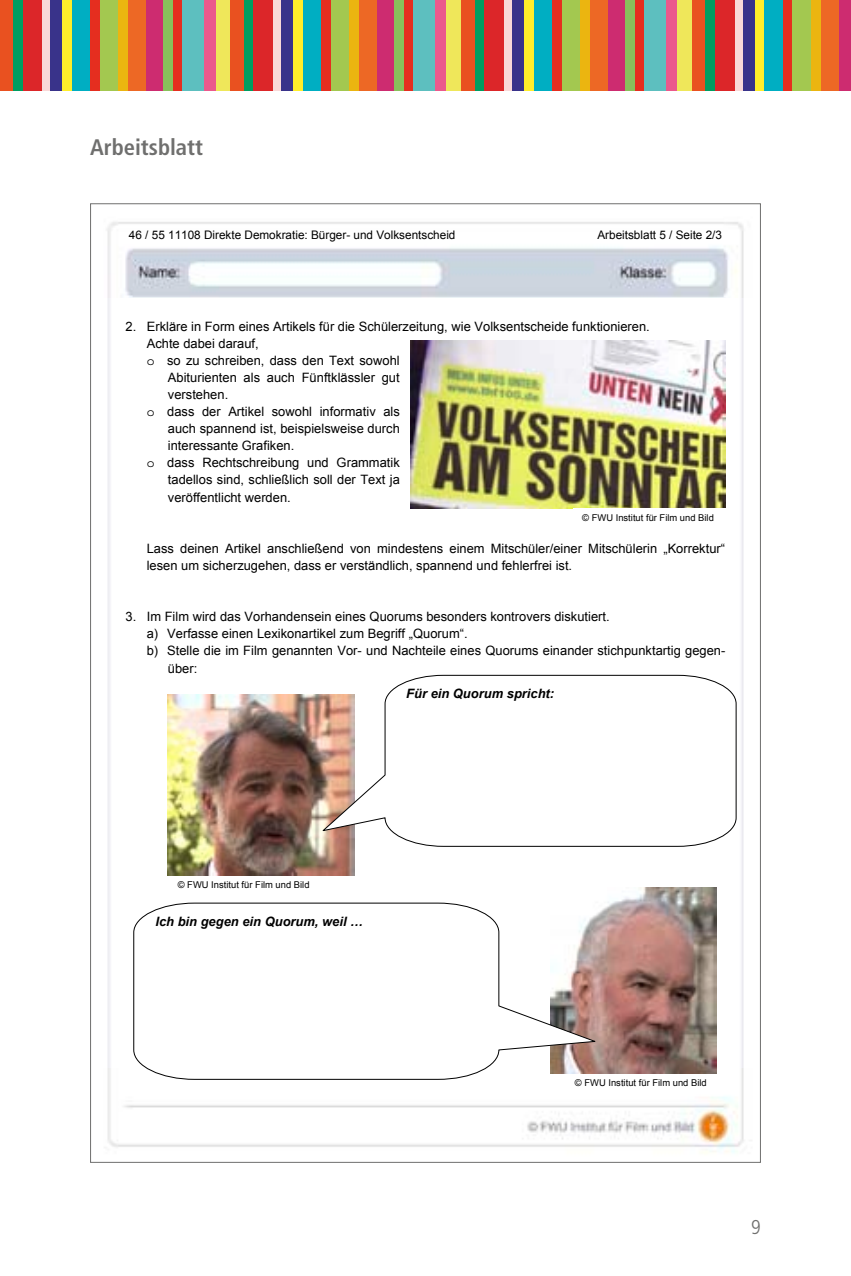
<style>
.page{position:relative;width:851px;height:1276px;background:#fff}
.page>*{position:absolute;margin:0;border:0;box-sizing:border-box;transform-origin:0 0}
.t1{font:700 condensed 22.5px "Frutiger LT Std";color:#6f6f6e}
.t2{font:300 condensed 20px "Frutiger LT Std";color:#6f6f6e}
.t3{font:13px/17px "Arial";color:#000}
.t4{font:italic 700 13px "Arial";color:#000}
.t5{font:11.75px "Arial";color:#000}
.t6{font:9.5px "Arial";color:#000}
.s1{font-family:"Courier Std"}
</style>
<div class="page">
<div style="left:0;top:0;width:13px;height:90px;background:#e95120"></div>
<div style="left:13px;top:0;width:10px;height:90px;background:#009d61"></div>
<div style="left:23px;top:0;width:19px;height:90px;background:#dc2629"></div>
<div style="left:42px;top:0;width:9px;height:90px;background:#f9d9d8"></div>
<div style="left:51px;top:0;width:11px;height:90px;background:#39338a"></div>
<div style="left:62px;top:0;width:10px;height:90px;background:#ffee2a"></div>
<div style="left:72px;top:0;width:18px;height:90px;background:#00aec2"></div>
<div style="left:90px;top:0;width:10px;height:90px;background:#e52e1f"></div>
<div style="left:100px;top:0;width:18px;height:90px;background:#a3c850"></div>
<div style="left:118px;top:0;width:10px;height:90px;background:#ebb510"></div>
<div style="left:128px;top:0;width:18px;height:90px;background:#ed6825"></div>
<div style="left:146px;top:0;width:17px;height:90px;background:#cd2c70"></div>
<div style="left:163px;top:0;width:10px;height:90px;background:#88c05b"></div>
<div style="left:173px;top:0;width:10px;height:90px;background:#e52e1f"></div>
<div style="left:183px;top:0;width:21px;height:90px;background:#5dbfbf"></div>
<div style="left:204px;top:0;width:11px;height:90px;background:#eb598c"></div>
<div style="left:215px;top:0;width:15px;height:90px;background:#efe75a"></div>
<div style="left:230px;top:0;width:14px;height:90px;background:#e95120"></div>
<div style="left:244px;top:0;width:9px;height:90px;background:#009d61"></div>
<div style="left:253px;top:0;width:20px;height:90px;background:#dc2629"></div>
<div style="left:273px;top:0;width:8px;height:90px;background:#f9d9d8"></div>
<div style="left:281px;top:0;width:12px;height:90px;background:#39338a"></div>
<div style="left:293px;top:0;width:10px;height:90px;background:#ffee2a"></div>
<div style="left:303px;top:0;width:18px;height:90px;background:#00aec2"></div>
<div style="left:321px;top:0;width:10px;height:90px;background:#e52e1f"></div>
<div style="left:331px;top:0;width:18px;height:90px;background:#a3c850"></div>
<div style="left:349px;top:0;width:10px;height:90px;background:#ebb510"></div>
<div style="left:359px;top:0;width:18px;height:90px;background:#ed6825"></div>
<div style="left:377px;top:0;width:16px;height:90px;background:#cd2c70"></div>
<div style="left:393px;top:0;width:10px;height:90px;background:#88c05b"></div>
<div style="left:403px;top:0;width:10px;height:90px;background:#e52e1f"></div>
<div style="left:413px;top:0;width:22px;height:90px;background:#5dbfbf"></div>
<div style="left:435px;top:0;width:11px;height:90px;background:#eb598c"></div>
<div style="left:446px;top:0;width:15px;height:90px;background:#efe75a"></div>
<div style="left:461px;top:0;width:13px;height:90px;background:#e95120"></div>
<div style="left:474px;top:0;width:10px;height:90px;background:#009d61"></div>
<div style="left:484px;top:0;width:20px;height:90px;background:#dc2629"></div>
<div style="left:504px;top:0;width:8px;height:90px;background:#f9d9d8"></div>
<div style="left:512px;top:0;width:12px;height:90px;background:#39338a"></div>
<div style="left:524px;top:0;width:10px;height:90px;background:#ffee2a"></div>
<div style="left:534px;top:0;width:18px;height:90px;background:#00aec2"></div>
<div style="left:552px;top:0;width:10px;height:90px;background:#e52e1f"></div>
<div style="left:562px;top:0;width:18px;height:90px;background:#a3c850"></div>
<div style="left:580px;top:0;width:10px;height:90px;background:#ebb510"></div>
<div style="left:590px;top:0;width:18px;height:90px;background:#ed6825"></div>
<div style="left:608px;top:0;width:16px;height:90px;background:#cd2c70"></div>
<div style="left:624px;top:0;width:10px;height:90px;background:#88c05b"></div>
<div style="left:634px;top:0;width:10px;height:90px;background:#e52e1f"></div>
<div style="left:644px;top:0;width:21px;height:90px;background:#5dbfbf"></div>
<div style="left:665px;top:0;width:12px;height:90px;background:#eb598c"></div>
<div style="left:677px;top:0;width:15px;height:90px;background:#efe75a"></div>
<div style="left:692px;top:0;width:13px;height:90px;background:#e95120"></div>
<div style="left:705px;top:0;width:10px;height:90px;background:#009d61"></div>
<div style="left:715px;top:0;width:20px;height:90px;background:#dc2629"></div>
<div style="left:735px;top:0;width:8px;height:90px;background:#f9d9d8"></div>
<div style="left:743px;top:0;width:11px;height:90px;background:#39338a"></div>
<div style="left:754px;top:0;width:10px;height:90px;background:#ffee2a"></div>
<div style="left:764px;top:0;width:18px;height:90px;background:#00aec2"></div>
<div style="left:782px;top:0;width:10px;height:90px;background:#e52e1f"></div>
<div style="left:792px;top:0;width:18px;height:90px;background:#a3c850"></div>
<div style="left:810px;top:0;width:10px;height:90px;background:#ebb510"></div>
<div style="left:820px;top:0;width:18px;height:90px;background:#ed6825"></div>
<div style="left:838px;top:0;width:12px;height:90px;background:#cd2c70"></div>
<img style="left:107px;top:222px;width:637px;height:931px">
<img style="left:410px;top:341px;width:315px;height:167px">
<div style="left:573px;top:508px;width:163px;height:23px;background:#fff"></div>
<img style="left:550px;top:887px;width:166px;height:186px">
<img style="left:168px;top:695px;width:186px;height:181px">
<svg style="left:320px;top:674px;width:416px;height:173px"></svg>
<svg style="left:133px;top:902px;width:466px;height:178px"></svg>
<h1 class="t1" style="left:90px;top:134px;width:114px">Arbeitsblatt</h1>
<p class="t5" style="left:129px;top:228px;width:328px">46 / 55 11108 Direkte Demokratie: Bürger- und Volksentscheid</p>
<p class="t5" style="left:597px;top:228px;width:126px">Arbeitsblatt 5 / Seite 2/3</p>
<p class="t3" style="left:125px;top:318px;width:525px">2. Erkläre in Form eines Artikels für die Schülerzeitung, wie Volksentscheide funktionieren.</p>
<p class="t3" style="left:147px;top:335px;width:114px">Achte dabei darauf,</p>
<p class="t3" style="left:147px;top:352px;width:254px"><span class="s1">o</span> so zu schreiben, dass den Text sowohl</p>
<p class="t3" style="left:168px;top:369px;width:233px">Abiturienten als auch Fünftklässler gut</p>
<p class="t3" style="left:168px;top:386px;width:62px">verstehen.</p>
<p class="t3" style="left:147px;top:403px;width:255px"><span class="s1">o</span> dass der Artikel sowohl informativ als</p>
<p class="t3" style="left:168px;top:420px;width:233px">auch spannend ist, beispielsweise durch</p>
<p class="t3" style="left:168px;top:437px;width:128px">interessante Grafiken.</p>
<p class="t3" style="left:147px;top:454px;width:254px"><span class="s1">o</span> dass Rechtschreibung und Grammatik</p>
<p class="t3" style="left:168px;top:471px;width:233px">tadellos sind, schließlich soll der Text ja</p>
<p class="t3" style="left:168px;top:489px;width:124px">veröffentlicht werden.</p>
<p class="t6" style="left:582px;top:512px;width:133px">© FWU Institut für Film und Bild</p>
<p class="t3" style="left:147px;top:540px;width:580px">Lass deinen Artikel anschließend von mindestens einem Mitschüler/einer Mitschülerin „Korrektur“ lesen um sicherzugehen, dass er verständlich, spannend und fehlerfrei ist.</p>
<p class="t3" style="left:125px;top:608px;width:485px">3. Im Film wird das Vorhandensein eines Quorums besonders kontrovers diskutiert.</p>
<p class="t3" style="left:147px;top:625px;width:322px">a) Verfasse einen Lexikonartikel zum Begriff „Quorum“.</p>
<p class="t3" style="left:147px;top:642px;width:580px">b) Stelle die im Film genannten Vor- und Nachteile eines Quorums einander stichpunktartig gegen-</p>
<p class="t3" style="left:168px;top:659px;width:31px">über:</p>
<p class="t4" style="left:406px;top:685px;width:149px">Für ein Quorum spricht:</p>
<p class="t6" style="left:178px;top:878px;width:133px">© FWU Institut für Film und Bild</p>
<p class="t4" style="left:155px;top:913px;width:209px">Ich bin gegen ein Quorum, weil …</p>
<p class="t6" style="left:575px;top:1076px;width:133px">© FWU Institut für Film und Bild</p>
<h2 class="t2" style="left:751px;top:1216px;width:11px">9</h2>
</div>
